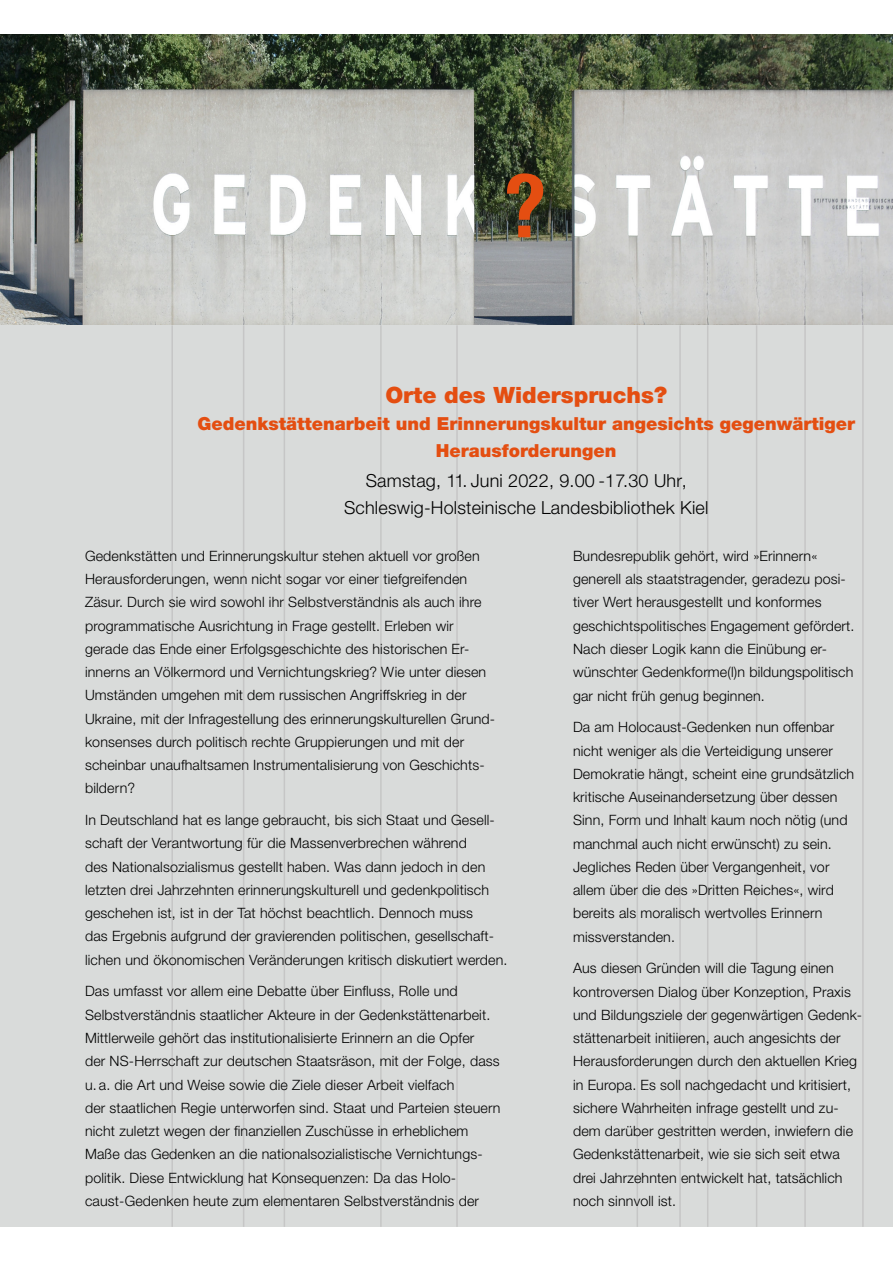
<style>
.page{position:relative;width:893px;height:1263px;background:#fff}
.page>*{position:absolute;margin:0;border:0;box-sizing:border-box;transform-origin:0 0}
.t1{font:700 condensed 88.5px "Helvetica Neue LT";color:#e44e11}
.t2{font:900 22.5px "Helvetica Neue LT";color:#e44e11}
.t3{font:900 18px/27px "Helvetica Neue LT";color:#e44e11;text-align:center}
.t4{font:300 18px/27px "Helvetica Neue LT";letter-spacing:.01em;color:#000;text-align:center}
.t5{font:300 14.25px/23.2px "Helvetica Neue LT";letter-spacing:.01em;color:#000}
</style>
<div class="page">
<img style="left:0;top:34px;width:893px;height:291px">
<div style="left:0;top:325px;width:893px;height:902px;background:#d9dbda"></div>
<hr style="left:171px;top:325px;width:2px;height:902px;background:#c6c6c6">
<hr style="left:243px;top:325px;width:1px;height:902px;background:#c6c6c6">
<hr style="left:284px;top:325px;width:1px;height:902px;background:#c6c6c6">
<hr style="left:380px;top:325px;width:2px;height:902px;background:#c6c6c6">
<hr style="left:456px;top:325px;width:2px;height:902px;background:#c6c6c6">
<hr style="left:637px;top:325px;width:1px;height:902px;background:#c6c6c6">
<hr style="left:804px;top:325px;width:2px;height:902px;background:#c6c6c6">
<hr style="left:862px;top:325px;width:2px;height:902px;background:#c6c6c6">
<hr style="left:756px;top:325px;width:1px;height:902px;background:#c6c6c6">
<hr style="left:679px;top:325px;width:2px;height:902px;background:#c6c6c6">
<hr style="left:707px;top:325px;width:1px;height:902px;background:#c6c6c6">
<h1 class="t1" style="left:504px;top:152px;width:44px">?</h1>
<h2 class="t2" style="left:385px;top:382px;width:283px">Orte des Widerspruchs?</h2>
<p class="t3" style="left:197px;top:410px;width:659px">Gedenkstättenarbeit und Erinnerungskultur angesichts gegenwärtiger<br>Herausforderungen</p>
<p class="t4" style="left:344px;top:466px;width:366px">Samstag, 11. Juni 2022, 9.00 -17.30 Uhr,<br>Schleswig-Holsteinische Landesbibliothek Kiel</p>
<p class="t5" style="left:85px;top:544px;width:412px">Gedenkstätten und Erinnerungskultur stehen aktuell vor großen Herausforderungen, wenn nicht sogar vor einer tiefgreifenden Zäsur. Durch sie wird sowohl ihr Selbstverständnis als auch ihre programmatische Ausrichtung in Frage gestellt. Erleben wir gerade das Ende einer Erfolgsgeschichte des historischen Er&shy;innerns an Völkermord und Vernichtungskrieg? Wie unter diesen Umständen umgehen mit dem russischen Angriffskrieg in der Ukraine, mit der Infragestellung des erinnerungskulturellen Grund&shy;konsenses durch politisch rechte Gruppierungen und mit der scheinbar unaufhaltsamen Instrumentalisierung von Geschichts&shy;bildern?</p>
<p class="t5" style="left:85px;top:808px;width:424px">In Deutschland hat es lange gebraucht, bis sich Staat und Gesell&shy;schaft der Verantwortung für die Massenverbrechen während<br>des Nationalsozialismus gestellt haben. Was dann jedoch in den letzten drei Jahrzehnten erinnerungskulturell und gedenkpolitisch geschehen ist, ist in der Tat höchst beachtlich. Dennoch muss<br>das Ergebnis aufgrund der gravierenden politischen, gesellschaft&shy;lichen und ökonomischen Veränderungen kritisch diskutiert werden.</p>
<p class="t5" style="left:85px;top:979px;width:417px">Das umfasst vor allem eine Debatte über Einfluss, Rolle und Selbstverständnis staatlicher Akteure in der Gedenkstättenarbeit.<br>Mittlerweile gehört das institutionalisierte Erinnern an die Opfer<br>der NS-Herrschaft zur deutschen Staatsräson, mit der Folge, dass u. a. die Art und Weise sowie die Ziele dieser Arbeit vielfach<br>der staatlichen Regie unterworfen sind. Staat und Parteien steuern nicht zuletzt wegen der finanziellen Zuschüsse in erheblichem Maße das Gedenken an die nationalsozialistische Vernichtungs&shy;politik. Diese Entwicklung hat Konsequenzen: Da das Holo&shy;caust-Gedenken heute zum elementaren Selbstverständnis der</p>
<p class="t5" style="left:573px;top:544px;width:283px">Bundesrepublik gehört, wird »Erinnern« generell als staatstragender, geradezu posi&shy;tiver Wert herausgestellt und konformes geschichtspolitisches Engagement gefördert.<br>Nach dieser Logik kann die Einübung er&shy;wünschter Gedenkforme(l)n bildungspolitisch gar nicht früh genug beginnen.</p>
<p class="t5" style="left:573px;top:715px;width:283px">Da am Holocaust-Gedenken nun offenbar nicht weniger als die Verteidigung unserer Demokratie hängt, scheint eine grundsätzlich kritische Auseinandersetzung über dessen Sinn, Form und Inhalt kaum noch nötig (und manchmal auch nicht erwünscht) zu sein.<br>Jegliches Reden über Vergangenheit, vor allem über die des »Dritten Reiches«, wird bereits als moralisch wertvolles Erinnern missverstanden.</p>
<p class="t5" style="left:573px;top:956px;width:291px">Aus diesen Gründen will die Tagung einen kontroversen Dialog über Konzeption, Praxis und Bildungsziele der gegenwärtigen Gedenk&shy;stättenarbeit initiieren, auch angesichts der Herausforderungen durch den aktuellen Krieg in Europa. Es soll nachgedacht und kritisiert, sichere Wahrheiten infrage gestellt und zu&shy;dem darüber gestritten werden, inwiefern die Gedenkstättenarbeit, wie sie sich seit etwa drei Jahrzehnten entwickelt hat, tatsächlich noch sinnvoll ist.</p>
</div>
